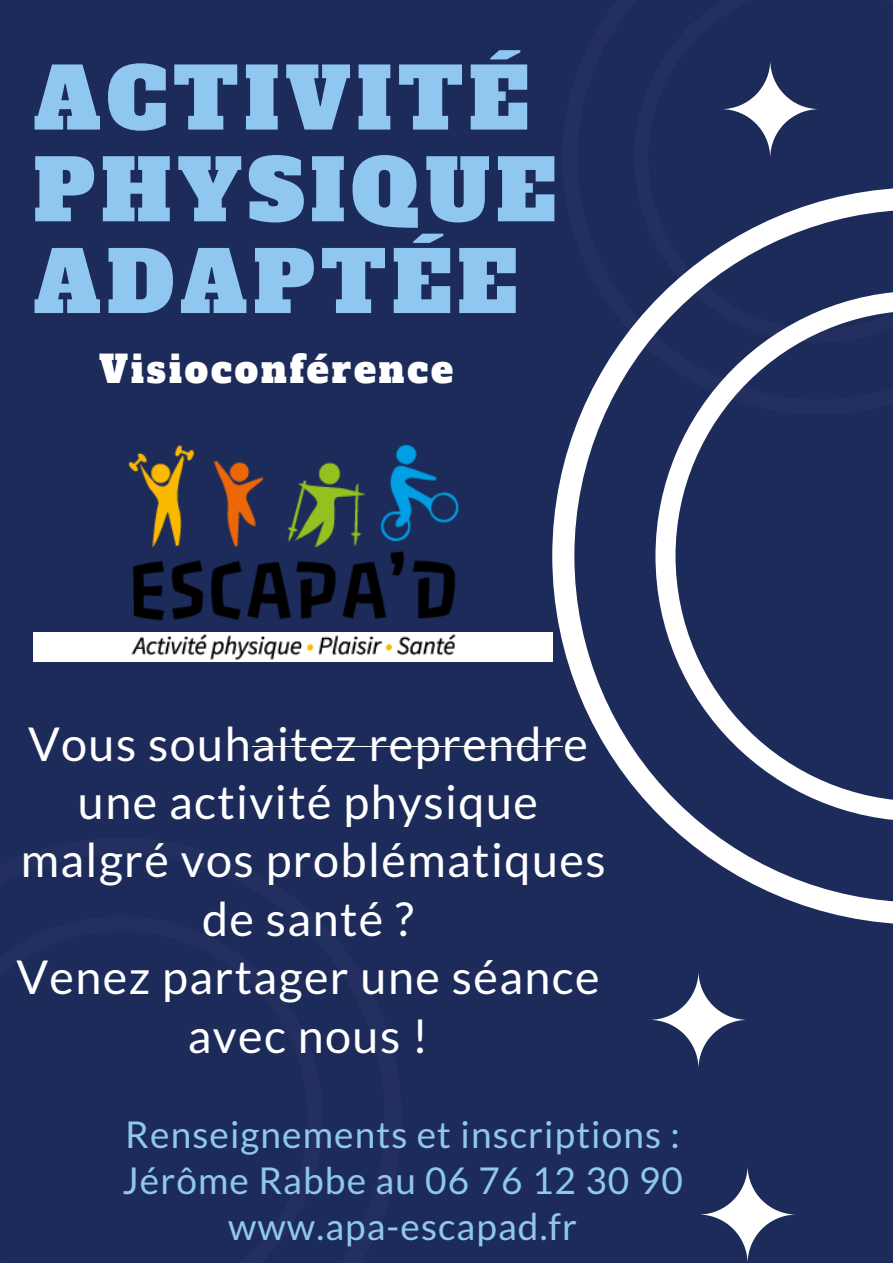
<style>
.page{position:relative;width:893px;height:1263px;background:#1d2b5b}
.page>*{position:absolute;margin:0;border:0;box-sizing:border-box;transform-origin:0 0}
.t1{font:83.62px/91.7px "Alfa Slab One";letter-spacing:.07em;color:#8fc7f1}
.t2{font:46.72px/58.4px "Lato";letter-spacing:.03em;color:#fff;text-align:center}
.t3{font:36.97px "Lato";letter-spacing:.03em;color:#8fc7f1}
.t4{font:36.9px "Alfa Slab One";letter-spacing:.08em;color:#fff}
</style>
<div class="page">
<svg style="left:552px;top:188px;width:341px;height:736px"></svg>
<svg style="left:655px;top:291px;width:238px;height:530px"></svg>
<svg style="left:721px;top:60px;width:98px;height:98px"></svg>
<svg style="left:649px;top:971px;width:98px;height:97px"></svg>
<svg style="left:700px;top:1167px;width:95px;height:95px"></svg>
<div style="left:34px;top:632px;width:518px;height:30px;background:#fff"></div>
<hr style="left:252px;top:746px;width:310px;height:1px;background:#fff">
<img style="left:128px;top:444px;width:331px;height:216px">
<p class="t1" style="left:34px;top:54px;width:524px">ACTIVITÉ<br>PHYSIQUE<br>ADAPTÉE</p>
<p class="t4" style="left:99px;top:345px;width:355px">Visioconférence</p>
<p class="t2" style="left:28px;top:713px;width:561px">Vous souhaitez reprendre une activité physique</p>
<p class="t2" style="left:21px;top:830px;width:586px">malgré vos problématiques de santé ?</p>
<p class="t2" style="left:16px;top:947px;width:585px">Venez partager une séance avec nous !</p>
<p class="t3" style="left:125px;top:1111px;width:556px">Renseignements et inscriptions :</p>
<p class="t3" style="left:122px;top:1158px;width:562px">Jérôme Rabbe au 06 76 12 30 90</p>
<p class="t3" style="left:228px;top:1204px;width:350px">www.apa-escapad.fr</p>
</div>
